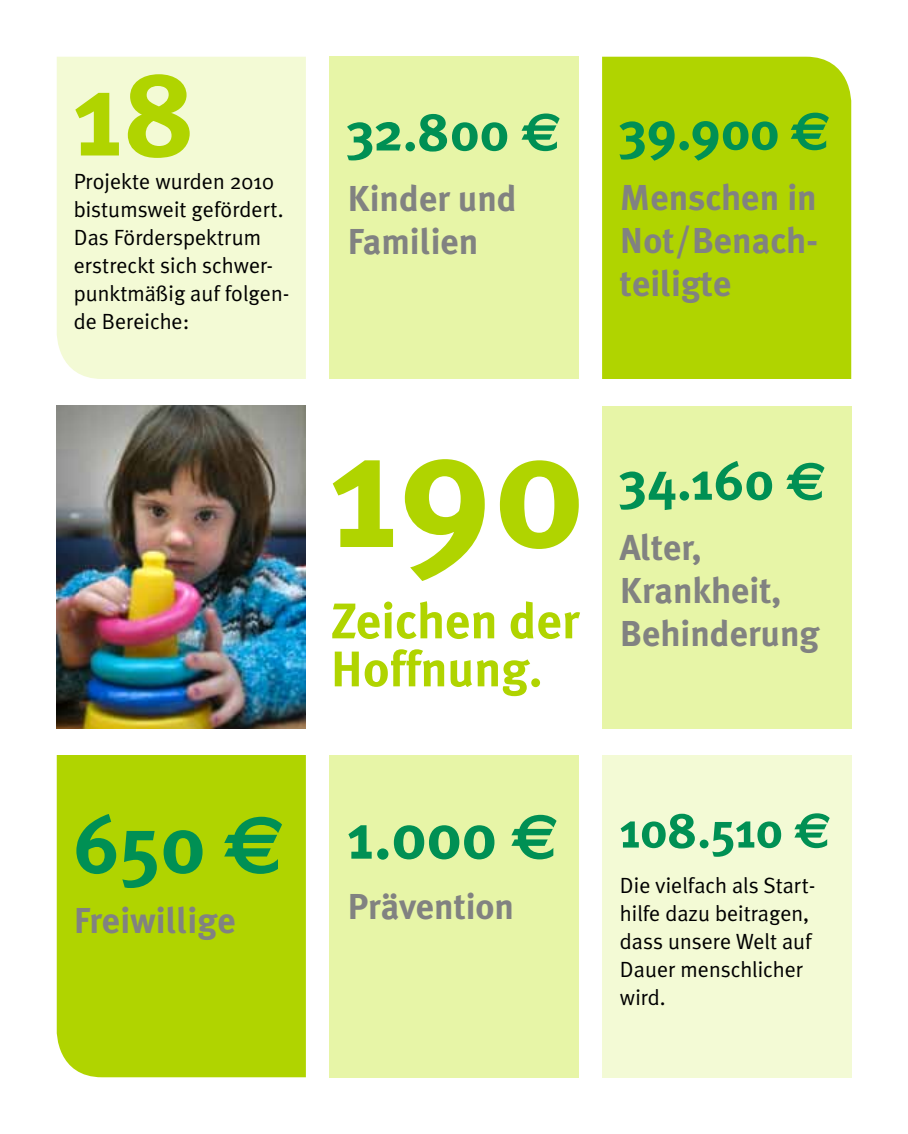
<style>
.page{position:relative;width:908px;height:1134px;background:#fff}
.page>*{position:absolute;margin:0;border:0;box-sizing:border-box;transform-origin:0 0}
.t1{font:700 166px "Meta Plus";color:#b0d400}
.t2{font:700 120px "Meta Plus";color:#b0d400}
.t3{font:700 82px "Meta Plus";color:#009054}
.t4{font:700 64px "Meta Plus";color:#009054}
.t5{font:700 54px "Meta Plus";color:#009054}
.t6{font:700 50px/48px "Meta Plus";color:#b0d400}
.t7{font:700 50px "Meta Plus";letter-spacing:-.01em;color:#009054}
.t8{font:700 36px/43.2px "Meta Plus";color:#818281}
.t9{font:22px/28px "Meta Plus Normal";color:#000}
.s1{font-family:"Euro Sans"}
</style>
<div class="page">
<div style="left:57px;top:755px;width:249px;height:322px;background:#b0d400"></div>
<div style="left:329px;top:755px;width:249px;height:322px;background:#e7f5a7"></div>
<div style="left:601px;top:755px;width:249px;height:322px;background:#f3fad5"></div>
<div style="left:57px;top:57px;width:249px;height:322px;background:#f3fad5"></div>
<div style="left:329px;top:57px;width:249px;height:322px;background:#e7f5a7"></div>
<div style="left:602px;top:57px;width:248px;height:322px;background:#b0d400"></div>
<img style="left:57px;top:406px;width:249px;height:322px">
<div style="left:601px;top:406px;width:249px;height:322px;background:#e7f5a7"></div>
<h2 class="t2" style="left:74px;top:44px;width:123px">18</h2>
<p class="t9" style="left:74px;top:167px;width:217px">Projekte wurden 2010 bistumsweit gefördert.<br>Das Förderspektrum erstreckt sich schwer&shy;punktmäßig auf folgen&shy;de Bereiche:</p>
<h3 class="t5" style="left:347px;top:101px;width:216px">32.800 <span class="s1">E</span></h3>
<h3 class="t8" style="left:347px;top:176px;width:171px">Kinder und<br>Familien</h3>
<h3 class="t5" style="left:619px;top:100px;width:212px">39.900 <span class="s1">E</span></h3>
<h3 class="t8" style="left:619px;top:176px;width:200px;text-align:justify">Menschen in Not/Benach&shy;teiligte</h3>
<h3 class="t3" style="left:74px;top:797px;width:213px">650 <span class="s1">E</span></h3>
<h3 class="t8" style="left:74px;top:899px;width:163px">Freiwillige</h3>
<h1 class="t1" style="left:330px;top:393px;width:255px">190</h1>
<h3 class="t6" style="left:330px;top:597px;width:250px">Zeichen der<br>Hoffnung.</h3>
<h3 class="t5" style="left:619px;top:450px;width:208px">34.160 <span class="s1">E</span></h3>
<h3 class="t8" style="left:619px;top:526px;width:201px">Alter,<br>Krankheit,<br>Behinderung</h3>
<h3 class="t4" style="left:347px;top:799px;width:213px">1.000 <span class="s1">E</span></h3>
<h3 class="t8" style="left:347px;top:885px;width:168px">Prävention</h3>
<h3 class="t7" style="left:619px;top:801px;width:213px">108.510 <span class="s1">E</span></h3>
<p class="t9" style="left:619px;top:871px;width:197px">Die vielfach als Start&shy;hilfe dazu beitragen, dass unsere Welt auf<br>Dauer menschlicher wird.</p>
</div>
